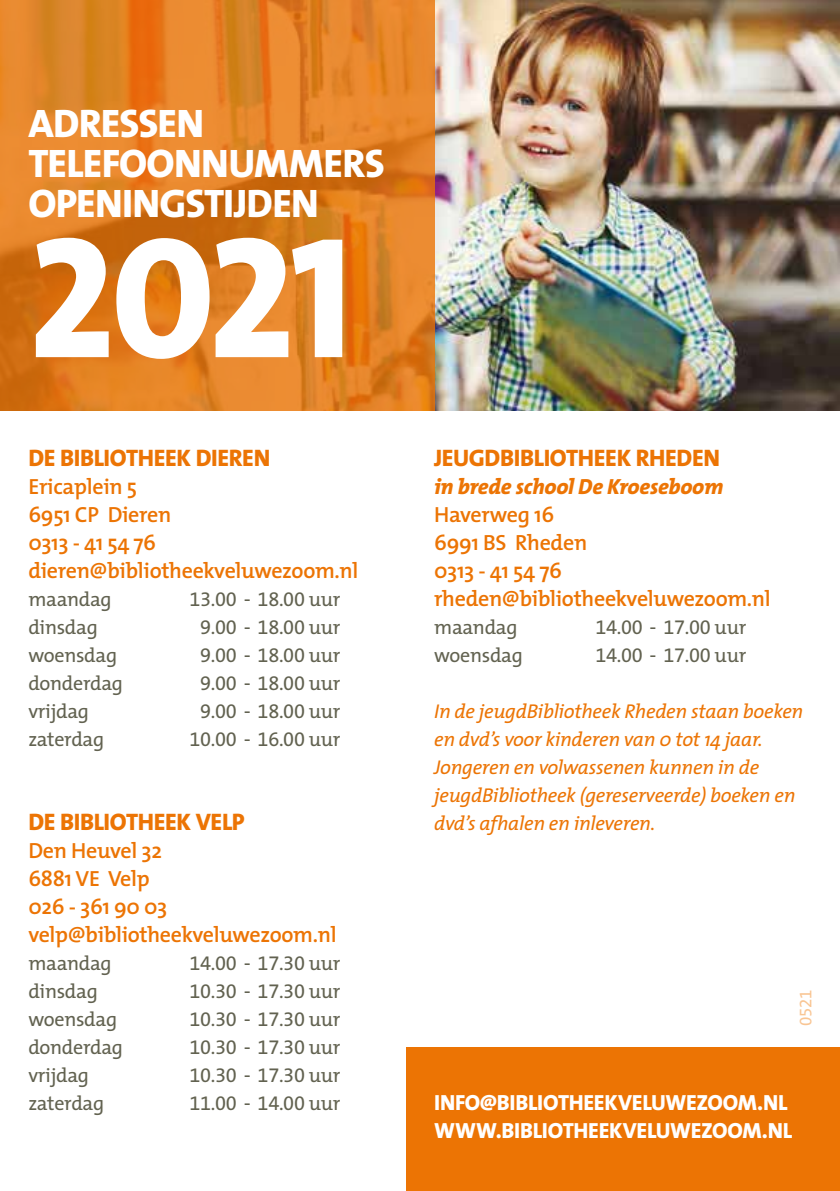
<style>
.page{position:relative;width:840px;height:1191px;background:#fff}
.page>*{position:absolute;margin:0;border:0;box-sizing:border-box;transform-origin:0 0}
.t1{font:174px "The Mix Extra Bold Caps";color:#fff}
.t2{font:800 40px/40px "The Mix";letter-spacing:-.015em;color:#fff}
.t3{font:800 24px "The Mix";letter-spacing:-.015em;color:#ec7404}
.t4{font:600 22px/28px "The Mix";letter-spacing:-.015em;color:#ec7404}
.t5{font:800 22px/28px "The Mix";letter-spacing:-.01em;color:#fff}
.t6{font:italic 800 22px "The Mix";letter-spacing:-.01em;color:#ec7404}
.t7{font:20px "The Mix Expert";letter-spacing:-.015em;color:#626250}
.t8{font:italic 20px/28px "The Mix";letter-spacing:-.015em;color:#ec7404}
.t9{font:20px "The Mix";letter-spacing:-.015em;color:#626250}
.t10{font:17px "The Mix Expert";color:#f9c593}
.s1{font-family:"The Mix"}
</style>
<div class="page">
<img style="left:434px;top:0;width:405px;height:410px">
<svg style="left:0;top:0;width:434px;height:410px;background:#df7e21"></svg>
<div style="left:405px;top:1047px;width:434px;height:144px;background:#ec7404"></div>
<h2 class="t2" style="left:28px;top:104px;width:358px">ADRESSEN<br>TELEFOONNUMMERS<br>OPENINGSTIJDEN</h2>
<h1 class="t1" style="left:28px;top:187px;width:326px">2021</h1>
<p class="t3" style="left:28px;top:442px;width:243px">DE BIBLIOTHEEK DIEREN</p>
<p class="t4" style="left:28px;top:473px;width:331px">Ericaplein 5<br>6951 CP Dieren<br>0313 - 41 54 76 dieren@bibliotheekveluwezoom.nl</p>
<p class="t9" style="left:28px;top:586px;width:85px">maandag</p>
<p class="t7" style="left:189px;top:586px;width:152px">13.00 – 18.00 <span class="s1">uur</span></p>
<p class="t9" style="left:28px;top:614px;width:71px">dinsdag</p>
<p class="t7" style="left:200px;top:614px;width:142px">9.00 – 18.00 <span class="s1">uur</span></p>
<p class="t9" style="left:28px;top:642px;width:90px">woensdag</p>
<p class="t7" style="left:200px;top:642px;width:142px">9.00 – 18.00 <span class="s1">uur</span></p>
<p class="t9" style="left:28px;top:670px;width:96px">donderdag</p>
<p class="t7" style="left:200px;top:670px;width:142px">9.00 – 18.00 <span class="s1">uur</span></p>
<p class="t9" style="left:28px;top:698px;width:62px">vrijdag</p>
<p class="t7" style="left:200px;top:698px;width:142px">9.00 – 18.00 <span class="s1">uur</span></p>
<p class="t9" style="left:28px;top:726px;width:77px">zaterdag</p>
<p class="t7" style="left:189px;top:726px;width:152px">10.00 – 16.00 <span class="s1">uur</span></p>
<p class="t3" style="left:28px;top:806px;width:218px">DE BIBLIOTHEEK VELP</p>
<p class="t4" style="left:28px;top:837px;width:309px">Den Heuvel 32<br>6881 VE Velp<br>026 - 361 90 03 velp@bibliotheekveluwezoom.nl</p>
<p class="t9" style="left:28px;top:950px;width:85px">maandag</p>
<p class="t7" style="left:189px;top:950px;width:152px">14.00 – 17.30 <span class="s1">uur</span></p>
<p class="t9" style="left:28px;top:978px;width:71px">dinsdag</p>
<p class="t7" style="left:189px;top:978px;width:152px">10.30 – 17.30 <span class="s1">uur</span></p>
<p class="t9" style="left:28px;top:1006px;width:90px">woensdag</p>
<p class="t7" style="left:189px;top:1006px;width:152px">10.30 – 17.30 <span class="s1">uur</span></p>
<p class="t9" style="left:28px;top:1034px;width:96px">donderdag</p>
<p class="t7" style="left:189px;top:1034px;width:152px">10.30 – 17.30 <span class="s1">uur</span></p>
<p class="t9" style="left:28px;top:1062px;width:62px">vrijdag</p>
<p class="t7" style="left:189px;top:1062px;width:152px">10.30 – 17.30 <span class="s1">uur</span></p>
<p class="t9" style="left:28px;top:1090px;width:77px">zaterdag</p>
<p class="t7" style="left:189px;top:1090px;width:152px">11.00 – 14.00 <span class="s1">uur</span></p>
<p class="t3" style="left:434px;top:442px;width:287px">JEUGDBIBLIOTHEEK RHEDEN</p>
<p class="t6" style="left:434px;top:472px;width:290px">in brede school De Kroeseboom</p>
<p class="t4" style="left:434px;top:501px;width:338px">Haverweg 16<br>6991 BS Rheden<br>0313 - 41 54 76 rheden@bibliotheekveluwezoom.nl</p>
<p class="t9" style="left:434px;top:614px;width:85px">maandag</p>
<p class="t7" style="left:595px;top:614px;width:152px">14.00 – 17.00 <span class="s1">uur</span></p>
<p class="t9" style="left:434px;top:642px;width:90px">woensdag</p>
<p class="t7" style="left:595px;top:642px;width:152px">14.00 – 17.00 <span class="s1">uur</span></p>
<p class="t8" style="left:434px;top:697px;width:370px">In de jeugdBibliotheek Rheden staan boeken en dvd’s voor kinderen van 0 tot 14 jaar.<br>Jongeren en volwassenen kunnen in de jeugdBibliotheek (gereserveerde) boeken en dvd’s afhalen en inleveren.</p>
<p class="t10" style="left:794px;top:1026px;width:38px;rotate:-90deg">0521</p>
<p class="t5" style="left:434px;top:1089px;width:359px">INFO@BIBLIOTHEEKVELUWEZOOM.NL<br>WWW.BIBLIOTHEEKVELUWEZOOM.NL</p>
</div>
